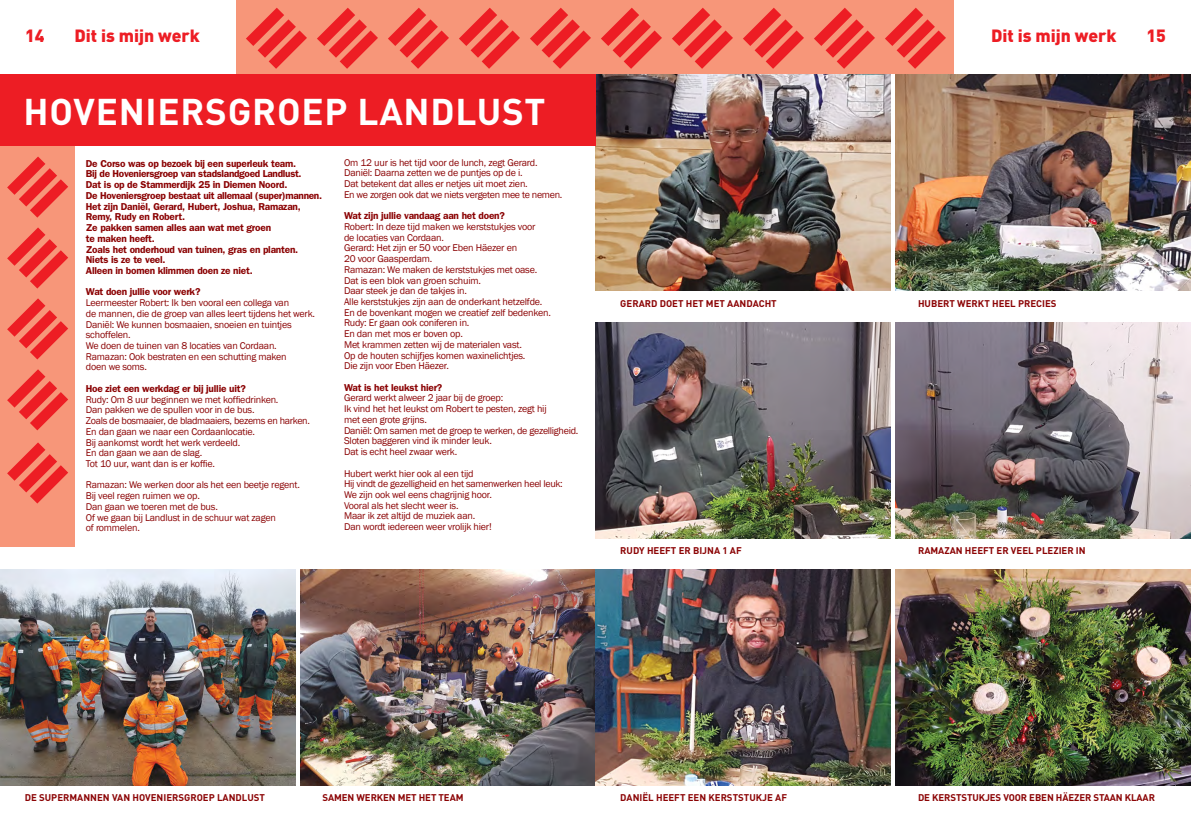
<style>
.page{position:relative;width:1191px;height:819px;background:#fff}
.page>*{position:absolute;margin:0;border:0;box-sizing:border-box;transform-origin:0 0}
.KOP_DIN_BOLD{font:700 36.75px "DIN";letter-spacing:.02em;color:#fff}
.t1{font:900 17.5px "DIN";color:#ed1d24}
.plat_regular{font:10.06px/10.7px "Franklin Gothic";letter-spacing:-.02em;color:#8b0304}
.plat_regular-2{font:600 10.06px/10.7px "Franklin Gothic";letter-spacing:-.02em;color:#8b0304}
.fotobijschrift{font:700 9.62px "DIN";color:#8b0304}
</style>
<div class="page">
<div style="left:237px;top:0;width:717px;height:74px;background:#f79679"></div>
<svg style="left:246px;top:8px;width:61px;height:61px"></svg>
<svg style="left:317px;top:8px;width:61px;height:61px"></svg>
<svg style="left:388px;top:8px;width:61px;height:61px"></svg>
<svg style="left:459px;top:8px;width:61px;height:61px"></svg>
<svg style="left:530px;top:8px;width:61px;height:61px"></svg>
<svg style="left:601px;top:8px;width:61px;height:61px"></svg>
<svg style="left:672px;top:8px;width:61px;height:61px"></svg>
<svg style="left:743px;top:8px;width:61px;height:61px"></svg>
<svg style="left:814px;top:8px;width:61px;height:61px"></svg>
<svg style="left:885px;top:8px;width:61px;height:61px"></svg>
<img style="left:595px;top:322px;width:596px;height:216px">
<img style="left:0;top:569px;width:1191px;height:216px">
<img style="left:595px;top:74px;width:596px;height:216px">
<hr style="left:891px;top:74px;width:4px;height:745px;background:#fff">
<div style="left:0;top:139px;width:74px;height:407px;background:#f79679"></div>
<svg style="left:7px;top:156px;width:61px;height:62px"></svg>
<svg style="left:7px;top:227px;width:61px;height:61px"></svg>
<svg style="left:7px;top:298px;width:61px;height:61px"></svg>
<svg style="left:7px;top:369px;width:61px;height:61px"></svg>
<svg style="left:7px;top:442px;width:61px;height:61px"></svg>
<div style="left:0;top:74px;width:595px;height:72px;background:#ed1d24"></div>
<hr style="left:296px;top:560px;width:3px;height:248px;background:#fff">
<p class="t1" style="left:25px;top:24px;width:21px">14</p>
<p class="t1" style="left:74px;top:24px;width:127px">Dit is mijn werk</p>
<p class="t1" style="left:991px;top:24px;width:127px">Dit is mijn werk</p>
<p class="t1" style="left:1146px;top:24px;width:21px">15</p>
<p class="KOP_DIN_BOLD" style="left:24px;top:87px;width:523px">HOVENIERSGROEP LANDLUST</p>
<p class="plat_regular-2" style="left:86px;top:158px;width:212px">De Corso was op bezoek bij een superleuk team.</p>
<p class="plat_regular-2" style="left:86px;top:168px;width:217px">Bij de Hoveniersgroep van stadslandgoed Landlust.</p>
<p class="plat_regular-2" style="left:86px;top:179px;width:203px">Dat is op de Stammerdijk 25 in Diemen Noord.</p>
<p class="plat_regular-2" style="left:86px;top:190px;width:238px">De Hoveniersgroep bestaat uit allemaal (super)mannen.</p>
<p class="plat_regular-2" style="left:86px;top:200px;width:216px">Het zijn Daniël, Gerard, Hubert, Joshua, Ramazan,<br>Remy, Rudy en Robert.</p>
<p class="plat_regular-2" style="left:86px;top:222px;width:187px">Ze pakken samen alles aan wat met groen te maken heeft.</p>
<p class="plat_regular-2" style="left:86px;top:243px;width:214px">Zoals het onderhoud van tuinen, gras en planten.</p>
<p class="plat_regular-2" style="left:86px;top:254px;width:81px">Niets is ze te veel.</p>
<p class="plat_regular-2" style="left:86px;top:265px;width:168px">Alleen in bomen klimmen doen ze niet.</p>
<p class="plat_regular-2" style="left:86px;top:286px;width:116px">Wat doen jullie voor werk?</p>
<p class="plat_regular" style="left:86px;top:297px;width:231px">Leermeester Robert: Ik ben vooral een collega van<br>de mannen, die de groep van alles leert tijdens het werk.</p>
<p class="plat_regular" style="left:86px;top:319px;width:207px">Daniël: We kunnen bosmaaien, snoeien en tuintjes schoffelen.</p>
<p class="plat_regular" style="left:86px;top:340px;width:192px">We doen de tuinen van 8 locaties van Cordaan.</p>
<p class="plat_regular" style="left:86px;top:351px;width:202px">Ramazan: Ook bestraten en een schutting maken doen we soms.</p>
<p class="plat_regular-2" style="left:86px;top:383px;width:161px">Hoe ziet een werkdag er bij jullie uit?</p>
<p class="plat_regular" style="left:86px;top:394px;width:194px">Rudy: Om 8 uur beginnen we met koffiedrinken.</p>
<p class="plat_regular" style="left:86px;top:405px;width:170px">Dan pakken we de spullen voor in de bus.</p>
<p class="plat_regular" style="left:86px;top:415px;width:226px">Zoals de bosmaaier, de bladmaaiers, bezems en harken.</p>
<p class="plat_regular" style="left:86px;top:426px;width:171px">En dan gaan we naar een Cordaanlocatie.</p>
<p class="plat_regular" style="left:86px;top:437px;width:156px">Bij aankomst wordt het werk verdeeld.</p>
<p class="plat_regular" style="left:86px;top:447px;width:118px">En dan gaan we aan de slag.</p>
<p class="plat_regular" style="left:86px;top:458px;width:131px">Tot 10 uur, want dan is er koffie.</p>
<p class="plat_regular" style="left:86px;top:480px;width:215px">Ramazan: We werken door als het een beetje regent.</p>
<p class="plat_regular" style="left:86px;top:490px;width:116px">Bij veel regen ruimen we op.</p>
<p class="plat_regular" style="left:86px;top:501px;width:133px">Dan gaan we toeren met de bus.</p>
<p class="plat_regular" style="left:86px;top:512px;width:192px">Of we gaan bij Landlust in de schuur wat zagen of rommelen.</p>
<p class="plat_regular" style="left:344px;top:157px;width:195px">Om 12 uur is het tijd voor de lunch, zegt Gerard.</p>
<p class="plat_regular" style="left:344px;top:168px;width:180px">Daniël: Daarna zetten we de puntjes op de i.</p>
<p class="plat_regular" style="left:344px;top:178px;width:185px">Dat betekent dat alles er netjes uit moet zien.</p>
<p class="plat_regular" style="left:344px;top:189px;width:220px">En we zorgen ook dat we niets vergeten mee te nemen.</p>
<p class="plat_regular-2" style="left:344px;top:210px;width:162px">Wat zijn jullie vandaag aan het doen?</p>
<p class="plat_regular" style="left:344px;top:221px;width:193px">Robert: In deze tijd maken we kerststukjes voor de locaties van Cordaan.</p>
<p class="plat_regular" style="left:344px;top:243px;width:175px">Gerard: Het zijn er 50 voor Eben Häezer en<br>20 voor Gaasperdam.</p>
<p class="plat_regular" style="left:344px;top:264px;width:195px">Ramazan: We maken de kerststukjes met oase.</p>
<p class="plat_regular" style="left:344px;top:275px;width:138px">Dat is een blok van groen schuim.</p>
<p class="plat_regular" style="left:344px;top:286px;width:124px">Daar steek je dan de takjes in.</p>
<p class="plat_regular" style="left:344px;top:296px;width:200px">Alle kerststukjes zijn aan de onderkant hetzelfde.</p>
<p class="plat_regular" style="left:344px;top:307px;width:208px">En de bovenkant mogen we creatief zelf bedenken.</p>
<p class="plat_regular" style="left:344px;top:318px;width:127px">Rudy: Er gaan ook coniferen in.</p>
<p class="plat_regular" style="left:344px;top:328px;width:120px">En dan met mos er boven op.</p>
<p class="plat_regular" style="left:344px;top:339px;width:179px">Met krammen zetten wij de materialen vast.</p>
<p class="plat_regular" style="left:344px;top:350px;width:183px">Op de houten schijfjes komen waxinelichtjes.</p>
<p class="plat_regular" style="left:344px;top:361px;width:106px">Die zijn voor Eben Häezer.</p>
<p class="plat_regular-2" style="left:344px;top:381px;width:100px">Wat is het leukst hier?</p>
<p class="plat_regular" style="left:344px;top:393px;width:161px">Gerard werkt alweer 2 jaar bij de groep:</p>
<p class="plat_regular" style="left:344px;top:403px;width:204px">Ik vind het het leukst om Robert te pesten, zegt hij met een grote grijns.</p>
<p class="plat_regular" style="left:344px;top:425px;width:236px">Daniël: Om samen met de groep te werken, de gezelligheid.</p>
<p class="plat_regular" style="left:344px;top:436px;width:149px">Sloten baggeren vind ik minder leuk.</p>
<p class="plat_regular" style="left:344px;top:446px;width:115px">Dat is echt heel zwaar werk.</p>
<p class="plat_regular" style="left:344px;top:468px;width:131px">Hubert werkt hier ook al een tijd</p>
<p class="plat_regular" style="left:344px;top:478px;width:220px">Hij vindt de gezelligheid en het samenwerken heel leuk:</p>
<p class="plat_regular" style="left:344px;top:489px;width:149px">We zijn ook wel eens chagrijnig hoor.</p>
<p class="plat_regular" style="left:344px;top:500px;width:116px">Vooral als het slecht weer is.</p>
<p class="plat_regular" style="left:344px;top:511px;width:133px">Maar ik zet altijd de muziek aan.</p>
<p class="plat_regular" style="left:344px;top:521px;width:149px">Dan wordt iedereen weer vrolijk hier!</p>
<p class="fotobijschrift" style="left:620px;top:297px;width:158px">GERARD DOET HET MET AANDACHT</p>
<p class="fotobijschrift" style="left:918px;top:297px;width:140px">HUBERT WERKT HEEL PRECIES</p>
<p class="fotobijschrift" style="left:620px;top:544px;width:123px">RUDY HEEFT ER BIJNA 1 AF</p>
<p class="fotobijschrift" style="left:918px;top:544px;width:169px">RAMAZAN HEEFT ER VEEL PLEZIER IN</p>
<p class="fotobijschrift" style="left:25px;top:791px;width:242px">DE SUPERMANNEN VAN HOVENIERSGROEP LANDLUST</p>
<p class="fotobijschrift" style="left:322px;top:791px;width:142px">SAMEN WERKEN MET HET TEAM</p>
<p class="fotobijschrift" style="left:620px;top:791px;width:168px">DANIËL HEEFT EEN KERSTSTUKJE AF</p>
<p class="fotobijschrift" style="left:918px;top:791px;width:238px">DE KERSTSTUKJES VOOR EBEN HÄEZER STAAN KLAAR</p>
</div>
